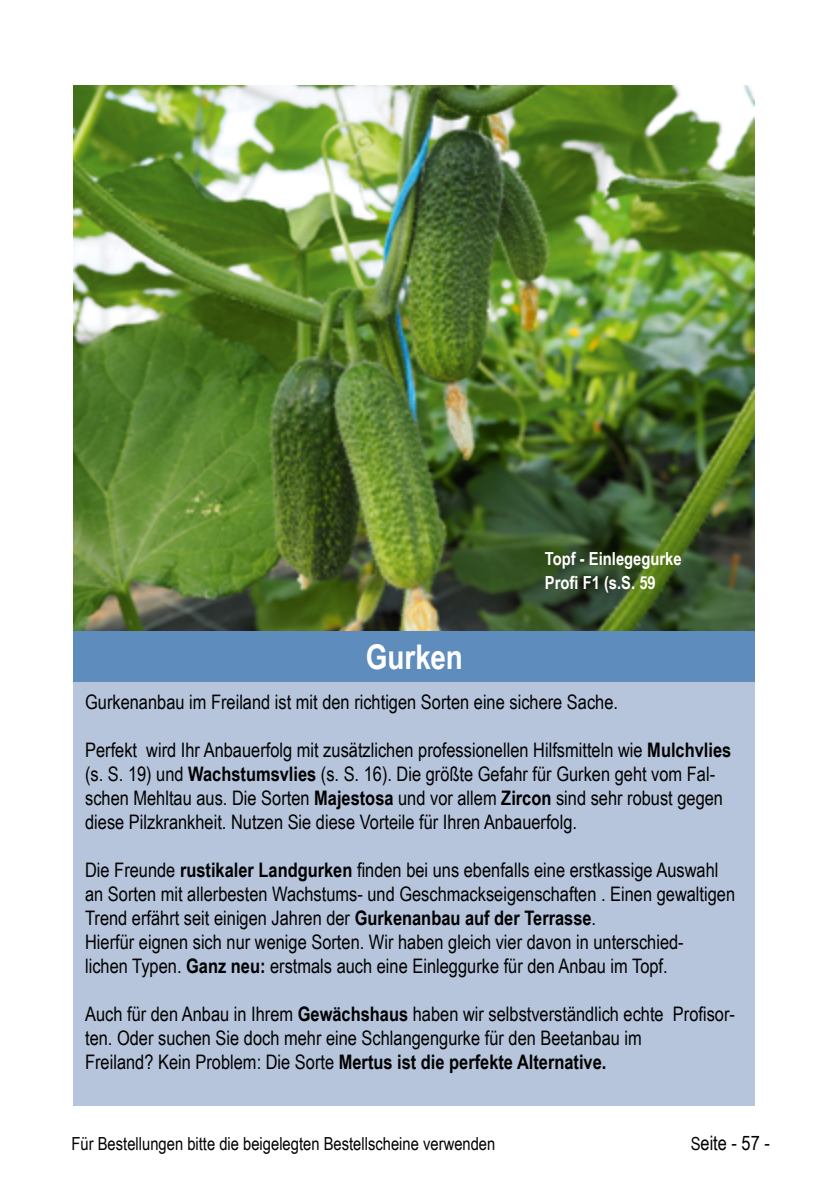
<style>
.page{position:relative;width:840px;height:1191px;background:#fff}
.page>*{position:absolute;margin:0;border:0;box-sizing:border-box;transform-origin:0 0}
.t1{font:700 34px "Arial Narrow";color:#fff}
.t2{font:20px/24px "Arial Narrow";color:#000}
.t3{font:18px "Arial Narrow";color:#000}
.t4{font:700 18px/24px "Arial Narrow";color:#fff}
.s1{font-weight:700}
.s2{font-size:18px}
</style>
<div class="page">
<img style="left:74px;top:85px;width:680px;height:547px">
<div style="left:74px;top:632px;width:680px;height:51px;background:#5e8cbc"></div>
<div style="left:74px;top:683px;width:680px;height:423px;background:#b6c5db"></div>
<h1 class="t1" style="left:365px;top:631px;width:99px">Gurken</h1>
<p class="t4" style="left:544px;top:546px;width:138px">Topf - Einlegegurke<br>Profi F1 (s.S. 59</p>
<p class="t2" style="left:85px;top:689px;width:534px">Gurkenanbau im Freiland ist mit den richtigen Sorten eine sichere Sache.</p>
<p class="t2" style="left:85px;top:737px;width:647px">Perfekt wird Ihr Anbauerfolg mit zusätzlichen professionellen Hilfsmitteln wie <span class="s1">Mulchvlies </span>(s. S. 19) und <span class="s1">Wachstumsvlies</span> (s. S. 16). Die größte Gefahr für Gurken geht vom Fal&shy;schen Mehltau aus. Die Sorten <span class="s1">Majestosa</span> und vor allem <span class="s1">Zircon</span> sind sehr robust gegen diese Pilzkrankheit. Nutzen Sie diese Vorteile für Ihren Anbauerfolg.</p>
<p class="t2" style="left:85px;top:857px;width:651px">Die Freunde <span class="s1">rustikaler Landgurken</span> finden bei uns ebenfalls eine erstkassige Auswahl an Sorten mit allerbesten Wachstums- und Geschmackseigenschaften . Einen gewaltigen Trend erfährt seit einigen Jahren der <span class="s1">Gurkenanbau auf der Terrasse</span>.<br>Hierfür eignen sich nur wenige Sorten. Wir haben gleich vier davon in unterschied-<br>lichen Typen. <span class="s1">Ganz neu:</span> erstmals auch eine Einleggurke für den Anbau im Topf.</p>
<p class="t2" style="left:85px;top:1001px;width:651px">Auch für den Anbau in Ihrem <span class="s1">Gewächshaus</span> haben wir selbstverständlich echte Profisor&shy;ten. Oder suchen Sie doch mehr eine Schlangengurke für den Beetanbau im<br>Freiland? Kein Problem: Die Sorte <span class="s1">Mertus ist die perfekte Alternative.</span></p>
<p class="t3" style="left:71px;top:1130px;width:425px">Für Bestellungen bitte die beigelegten Bestellscheine verwenden</p>
<p class="t2" style="left:690px;top:1130px;width:81px"><span class="s2">S</span>eite - 57 -</p>
</div>
